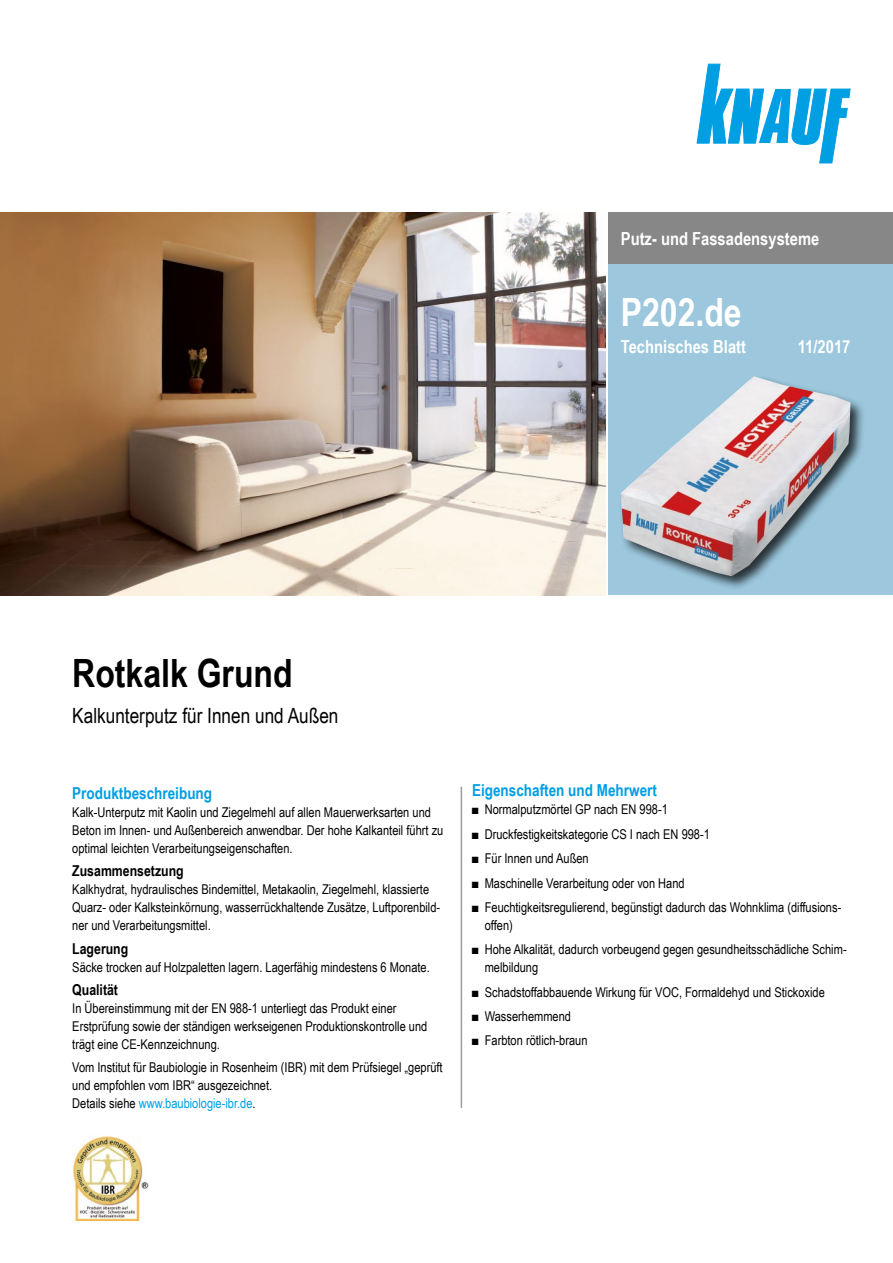
<style>
.page{position:relative;width:893px;height:1263px;background:#fff}
.page>*{position:absolute;margin:0;border:0;box-sizing:border-box;transform-origin:0 0}
.Titel_1te_Zeile_TB{font:700 39px "Arial Narrow";color:#000}
.Dokumentbezeichnung{font:700 39px "Arial Narrow";color:#fff}
.Titel_2te_Zeile_TB{font:21px "Arial Narrow";color:#000}
.Ausgabe_TB{font:700 18px "Arial Narrow";color:#fff}
.Ue3_11cyan_TB{font:700 16.5px "Arial Narrow";color:#009ee3}
.Ue4_10schwarz_TB{font:700 15px "Arial Narrow";color:#000}
.Text_TB{font:13.5px/18px "Arial Narrow";color:#000}
.Text_Abs_o_TB{font:13.5px/18px "Arial Narrow";color:#000}
.s1{color:#009ee3}
</style>
<div class="page">
<div style="left:608px;top:213px;width:285px;height:382px;background:#9cc7dd"></div>
<div style="left:608px;top:213px;width:285px;height:51px;background:#868786"></div>
<div style="left:618px;top:374px;width:248px;height:217px;background:#000;opacity:.75"></div>
<img style="left:621px;top:376px;width:229px;height:200px">
<img style="left:0;top:213px;width:606px;height:382px">
<svg style="left:697px;top:64px;width:153px;height:99px"></svg>
<img style="left:72px;top:1135px;width:77px;height:85px">
<hr style="left:461px;top:787px;width:1px;height:321px;background:#9c9c9d">
<h3 class="Ausgabe_TB" style="left:621px;top:225px;width:200px">Putz- und Fassadensysteme</h3>
<p class="Dokumentbezeichnung" style="left:621px;top:282px;width:122px">P202.de</p>
<h3 class="Ausgabe_TB" style="left:621px;top:333px;width:127px">Technisches Blatt</h3>
<p class="Ausgabe_TB" style="left:798px;top:333px;width:54px">11/2017</p>
<p class="Titel_1te_Zeile_TB" style="left:72px;top:644px;width:222px">Rotkalk Grund</p>
<h1 class="Titel_2te_Zeile_TB" style="left:72px;top:700px;width:268px">Kalkunterputz für Innen und Außen</h1>
<p class="Ue3_11cyan_TB" style="left:72px;top:780px;width:141px">Produktbeschreibung</p>
<p class="Text_TB" style="left:72px;top:802px;width:373px">Kalk-Unterputz mit Kaolin und Ziegelmehl auf allen Mauerwerksarten und<br>Beton im Innen- und Außenbereich anwendbar. Der hohe Kalkanteil führt zu optimal leichten Verarbeitungseigenschaften.</p>
<p class="Ue4_10schwarz_TB" style="left:72px;top:859px;width:113px">Zusammensetzung</p>
<p class="Text_TB" style="left:72px;top:880px;width:370px">Kalkhydrat, hydraulisches Bindemittel, Metakaolin, Ziegelmehl, klassierte<br>Quarz- oder Kalksteinkörnung, wasserrückhaltende Zusätze, Luftporenbild&shy;ner und Verarbeitungsmittel.</p>
<p class="Ue4_10schwarz_TB" style="left:72px;top:937px;width:58px">Lagerung</p>
<p class="Text_TB" style="left:72px;top:957px;width:359px">Säcke trocken auf Holzpaletten lagern. Lagerfähig mindestens 6 Monate.</p>
<p class="Ue4_10schwarz_TB" style="left:72px;top:978px;width:47px">Qualität</p>
<p class="Text_TB" style="left:72px;top:999px;width:357px">In Übereinstimmung mit der EN 988-1 unterliegt das Produkt einer<br>Erstprüfung sowie der ständigen werkseigenen Produktionskontrolle und trägt eine CE‑Kennzeichnung.</p>
<p class="Text_Abs_o_TB" style="left:72px;top:1057px;width:372px">Vom Institut für Baubiologie in Rosenheim (IBR) mit dem Prüfsiegel „geprüft und empfohlen vom IBR“ ausgezeichnet.<br>Details siehe <span class="s1">www.baubiologie-ibr.de</span>.</p>
<p class="Ue3_11cyan_TB" style="left:472px;top:778px;width:186px">Eigenschaften und Mehrwert</p>
<p class="Text_TB" style="left:472px;top:800px;width:197px">■ Normalputzmörtel GP nach EN 998-1</p>
<p class="Text_TB" style="left:472px;top:824px;width:239px">■ Druckfestigkeitskategorie CS I nach EN 998-1</p>
<p class="Text_TB" style="left:472px;top:849px;width:118px">■ Für Innen und Außen</p>
<p class="Text_TB" style="left:472px;top:873px;width:214px">■ Maschinelle Verarbeitung oder von Hand</p>
<p class="Text_TB" style="left:485px;top:898px;width:358px;text-indent:-13px">■ Feuchtigkeitsregulierend, begünstigt dadurch das Wohnklima (diffusions&shy;offen)</p>
<p class="Text_TB" style="left:485px;top:940px;width:363px;text-indent:-13px">■ Hohe Alkalität, dadurch vorbeugend gegen gesundheitsschädliche Schim&shy;melbildung</p>
<p class="Text_TB" style="left:472px;top:982px;width:354px">■ Schadstoffabbauende Wirkung für VOC, Formaldehyd und Stickoxide</p>
<p class="Text_TB" style="left:472px;top:1007px;width:101px">■ Wasserhemmend</p>
<p class="Text_TB" style="left:472px;top:1031px;width:117px">■ Farbton rötlich-braun</p>
</div>
